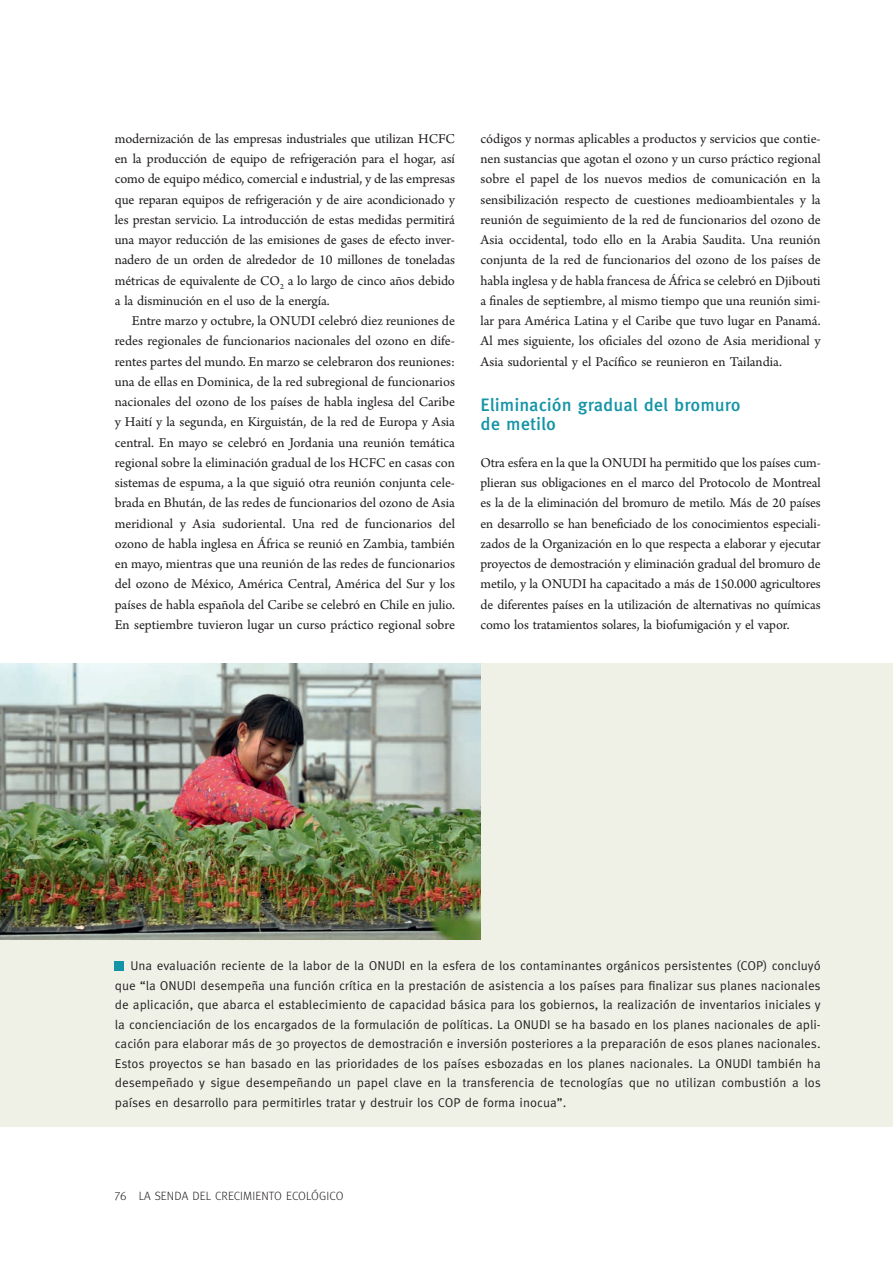
<style>
.page{position:relative;width:893px;height:1263px;background:#fff}
.page>*{position:absolute;margin:0;border:0;box-sizing:border-box;transform-origin:0 0}
.t1{font:500 18px/19.5px "Meta OT";color:#1594a7}
.t2{font:14.25px/20.2px "Arno Pro";letter-spacing:-.01em;color:#231f20;text-align:justify}
.t3{font:12.75px/19.5px "Meta OT Norm";letter-spacing:-.005em;color:#231f20;text-align:justify}
.t4{font:300 12px "Meta OT";letter-spacing:.01em;color:#231f20}
</style>
<div class="page">
<div style="left:0;top:663px;width:893px;height:464px;background:#eff1e7"></div>
<img style="left:0;top:663px;width:480px;height:277px">
<div style="left:115px;top:961px;width:9px;height:9px;background:#1594a7"></div>
<p class="t2" style="left:115px;top:129px;width:342px">modernización de las empresas industriales que utilizan HCFC en la producción de equipo de refrigeración para el hogar, así como de equipo médico, comercial e industrial, y de las empresas que reparan equipos de refrigeración y de aire acondicionado y les prestan servicio. La introducción de estas medidas permitirá una mayor reducción de las emisiones de gases de efecto inver&shy;nadero de un orden de alrededor de 10 millones de toneladas métricas de equivalente de CO<sub>2</sub> a lo largo de cinco años debido a la disminución en el uso de la energía.</p>
<p class="t2" style="left:115px;top:311px;width:342px;text-indent:17px">Entre marzo y octubre, la ONUDI celebró diez reuniones de redes regionales de funcionarios nacionales del ozono en dife&shy;rentes partes del mundo. En marzo se celebraron dos reuniones: una de ellas en Dominica, de la red subregional de funcionarios nacionales del ozono de los países de habla inglesa del Caribe y Haití y la segunda, en Kirguistán, de la red de Europa y Asia central. En mayo se celebró en Jordania una reunión temática regional sobre la eliminación gradual de los HCFC en casas con sistemas de espuma, a la que siguió otra reunión conjunta cele&shy;brada en Bhután, de las redes de funcionarios del ozono de Asia meridional y Asia sudoriental. Una red de funcionarios del ozono de habla inglesa en África se reunió en Zambia, también en mayo, mientras que una reunión de las redes de funcionarios del ozono de México, América Central, América del Sur y los países de habla española del Caribe se celebró en Chile en julio.<br>En septiembre tuvieron lugar un curso práctico regional sobre</p>
<p class="t2" style="left:480px;top:129px;width:342px">códigos y normas aplicables a productos y servicios que contie&shy;nen sustancias que agotan el ozono y un curso práctico regional sobre el papel de los nuevos medios de comunicación en la sensibilización respecto de cuestiones medioambientales y la reunión de seguimiento de la red de funcionarios del ozono de Asia occidental, todo ello en la Arabia Saudita. Una reunión conjunta de la red de funcionarios del ozono de los países de habla inglesa y de habla francesa de África se celebró en Djibouti a finales de septiembre, al mismo tiempo que una reunión simi&shy;lar para América Latina y el Caribe que tuvo lugar en Panamá.<br>Al mes siguiente, los oficiales del ozono de Asia meridional y Asia sudoriental y el Pacífico se reunieron en Tailandia.</p>
<p class="t1" style="left:480px;top:395px;width:262px">Eliminación gradual del bromuro de metilo</p>
<p class="t2" style="left:480px;top:453px;width:342px">Otra esfera en la que la ONUDI ha permitido que los países cum&shy;plieran sus obligaciones en el marco del Protocolo de Montreal es la de la eliminación del bromuro de metilo. Más de 20 países en desarrollo se han beneficiado de los conocimientos especiali&shy;zados de la Organización en lo que respecta a elaborar y ejecutar proyectos de demostración y eliminación gradual del bromuro de metilo, y la ONUDI ha capacitado a más de 150.000 agricultores de diferentes países en la utilización de alternativas no químicas como los tratamientos solares, la biofumigación y el vapor.</p>
<p class="t3" style="left:124px;top:956px;width:254px">U na evaluación reciente de la labor de la ONU</p>
<p class="t3" style="left:394px;top:956px;width:428px">DI en la esfera de los contaminantes orgánicos persistentes (COP) concluyó</p>
<p class="t3" style="left:115px;top:976px;width:54px">que “la ONU</p>
<p class="t3" style="left:115px;top:976px;width:707px;text-indent:70px">DI desempeña una función crítica en la prestación de asistencia a los países para finalizar sus planes nacionales de aplicación, que abarca el establecimiento de capacidad básica para los gobiernos, la realización de inventarios iniciales y la concienciación de los encargados de la formulación de políticas. La ONU</p>
<p class="t3" style="left:115px;top:1015px;width:707px;text-indent:424px">DI se ha basado en los planes nacionales de apli&shy;cación para elaborar más de 30 proyectos de demostración e inversión posteriores a la preparación de esos planes nacionales.<br>Estos proyectos se han basado en las prioridades de los países esbozadas en los planes nacionales. La ONU</p>
<p class="t3" style="left:115px;top:1054px;width:707px;text-indent:626px">DI también ha desempeñado y sigue desempeñando un papel clave en la transferencia de tecnologías que no utilizan combustión a los países en desarrollo para permitirles tratar y destruir los COP de forma inocua”.</p>
<p class="t4" style="left:115px;top:1188px;width:230px">76 LA SENDA DEL CRECIMIENTO ECOLÓGICO</p>
</div>
